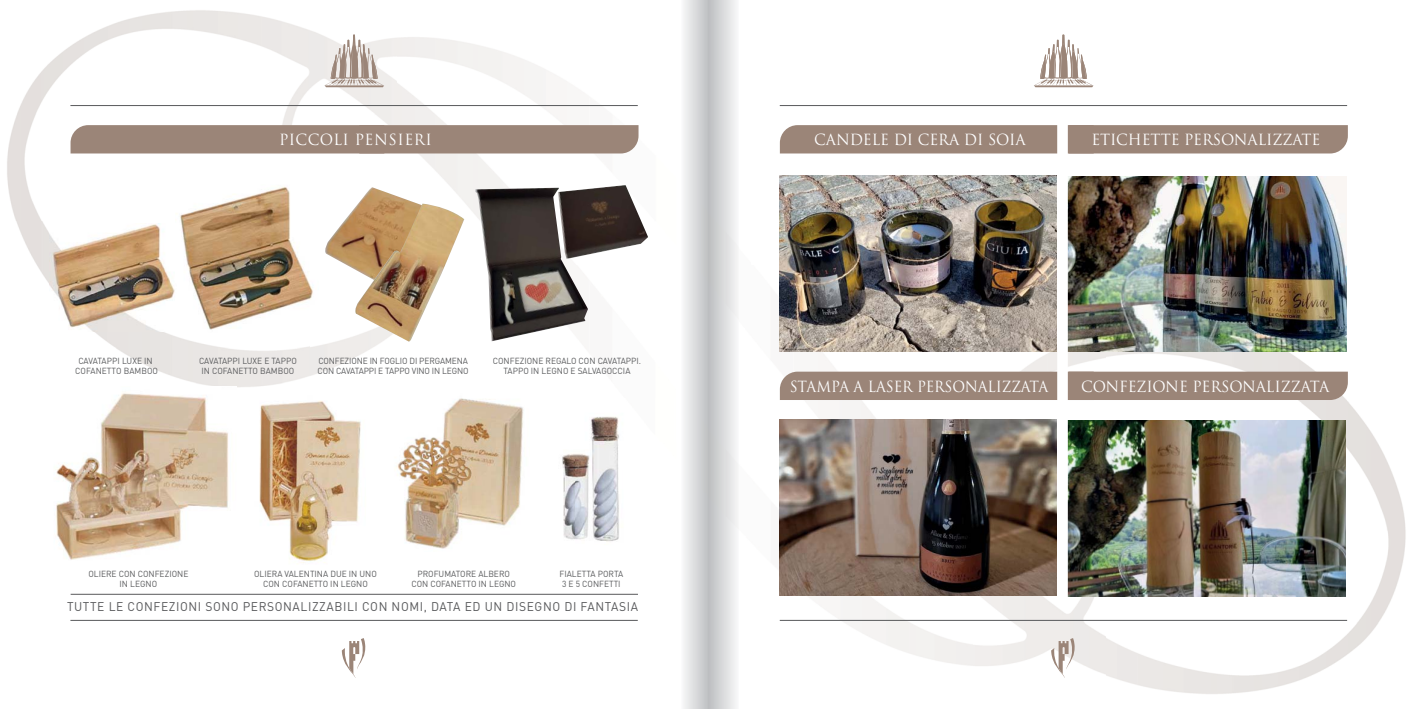
<style>
.page{position:relative;width:1416px;height:709px;background:#fff}
.page>*{position:absolute;margin:0;border:0;box-sizing:border-box;transform-origin:0 0}
.t1{font:15px "Trajan Pro";letter-spacing:-.005em;color:#fff}
.t2{font:15px "Trajan Pro";letter-spacing:-.005em;color:#fff;scale:.93 1}
.t3{font:15px "Trajan Pro";letter-spacing:.035em;color:#fff}
.t4{font:12.5px "DIN";letter-spacing:.05em;color:#58595b;scale:.96 1}
.t5{font:8.75px/10px "DIN";color:#58595b;text-align:center;scale:.96 1}
</style>
<div class="page">
<img style="left:7px;top:10px;width:391px;height:211px">
<img style="left:398px;top:34px;width:950px;height:231px">
<img style="left:16px;top:221px;width:72px;height:399px">
<img style="left:492px;top:265px;width:614px;height:106px">
<img style="left:1106px;top:265px;width:300px;height:429px">
<img style="left:95px;top:332px;width:215px;height:55px">
<img style="left:779px;top:400px;width:278px;height:43px">
<img style="left:620px;top:443px;width:486px;height:232px">
<div style="left:779px;top:125px;width:568px;height:28px;background:#9b8578"></div>
<div style="left:779px;top:371px;width:568px;height:29px;background:#9b8578"></div>
<hr style="left:779px;top:105px;width:567px;height:1px;background:#58595b">
<hr style="left:779px;top:620px;width:567px;height:1px;background:#58595b">
<svg style="left:1051px;top:638px;width:24px;height:40px"></svg>
<svg style="left:1033px;top:35px;width:60px;height:52px"></svg>
<div style="left:71px;top:125px;width:567px;height:28px;background:#9b8578"></div>
<hr style="left:70px;top:105px;width:567px;height:1px;background:#58595b">
<hr style="left:70px;top:620px;width:567px;height:1px;background:#58595b">
<svg style="left:342px;top:638px;width:24px;height:40px"></svg>
<svg style="left:324px;top:35px;width:60px;height:52px"></svg>
<img style="left:681px;top:0;width:58px;height:709px">
<img style="left:323px;top:187px;width:101px;height:82px">
<img style="left:354px;top:203px;width:110px;height:139px">
<img style="left:558px;top:185px;width:90px;height:74px">
<img style="left:475px;top:188px;width:113px;height:153px">
<hr style="left:71px;top:594px;width:567px;height:1px;background:#58595b">
<img style="left:780px;top:175px;width:276px;height:176px">
<img style="left:1067px;top:176px;width:279px;height:176px">
<img style="left:779px;top:420px;width:277px;height:175px">
<img style="left:1067px;top:420px;width:278px;height:176px">
<div style="left:1057px;top:117px;width:10px;height:489px;background:#fff"></div>
<img style="left:50px;top:224px;width:125px;height:108px">
<img style="left:582px;top:416px;width:55px;height:129px">
<img style="left:558px;top:441px;width:47px;height:102px">
<img style="left:394px;top:398px;width:130px;height:154px">
<img style="left:259px;top:401px;width:107px;height:162px">
<img style="left:44px;top:386px;width:192px;height:174px">
<img style="left:175px;top:185px;width:146px;height:145px">
<h1 class="t3" style="left:279px;top:131px;width:154px">PICCOLI PENSIERI</h1>
<h1 class="t1" style="left:814px;top:131px;width:213px">CANDELE DI CERA DI SOIA</h1>
<h1 class="t1" style="left:1091px;top:131px;width:230px">ETICHETTE PERSONALIZZATE</h1>
<p class="t5" style="left:75px;top:356px;width:88px">CAVATAPPI LUXE IN<br>COFANETTO BAMBOO</p>
<p class="t5" style="left:199px;top:357px;width:103px;text-align:left">CAVATAPPI LUXE E TAPPO<br>IN COFANETTO BAMBOO</p>
<p class="t5" style="left:317px;top:357px;width:159px;text-align:left">CONFEZIONE IN FOGLIO DI PERGAMENA<br>CON CAVATAPPI E TAPPO VINO IN LEGNO</p>
<p class="t5" style="left:493px;top:357px;width:156px">CONFEZIONE REGALO CON CAVATAPPI.<br>TAPPO IN LEGNO E SALVAGOCCIA</p>
<h1 class="t2" style="left:789px;top:378px;width:280px">STAMPA A LASER PERSONALIZZATA</h1>
<h1 class="t1" style="left:1081px;top:378px;width:250px">CONFEZIONE PERSONALIZZATA</h1>
<p class="t5" style="left:88px;top:569px;width:106px">OLIERE CON CONFEZIONE<br>IN LEGNO</p>
<p class="t5" style="left:254px;top:569px;width:129px">OLIERA VALENTINA DUE IN UNO<br>CON COFANETTO IN LEGNO</p>
<p class="t5" style="left:411px;top:569px;width:111px">PROFUMATORE ALBERO<br>CON COFANETTO IN LEGNO</p>
<p class="t5" style="left:559px;top:569px;width:68px;text-align:left">FIALETTA PORTA<br>3 E 5 CONFETTI</p>
<h2 class="t4" style="left:67px;top:602px;width:596px">TUTTE LE CONFEZIONI SONO PERSONALIZZABILI CON NOMI, DATA ED UN DISEGNO DI FANTASIA</h2>
</div>
